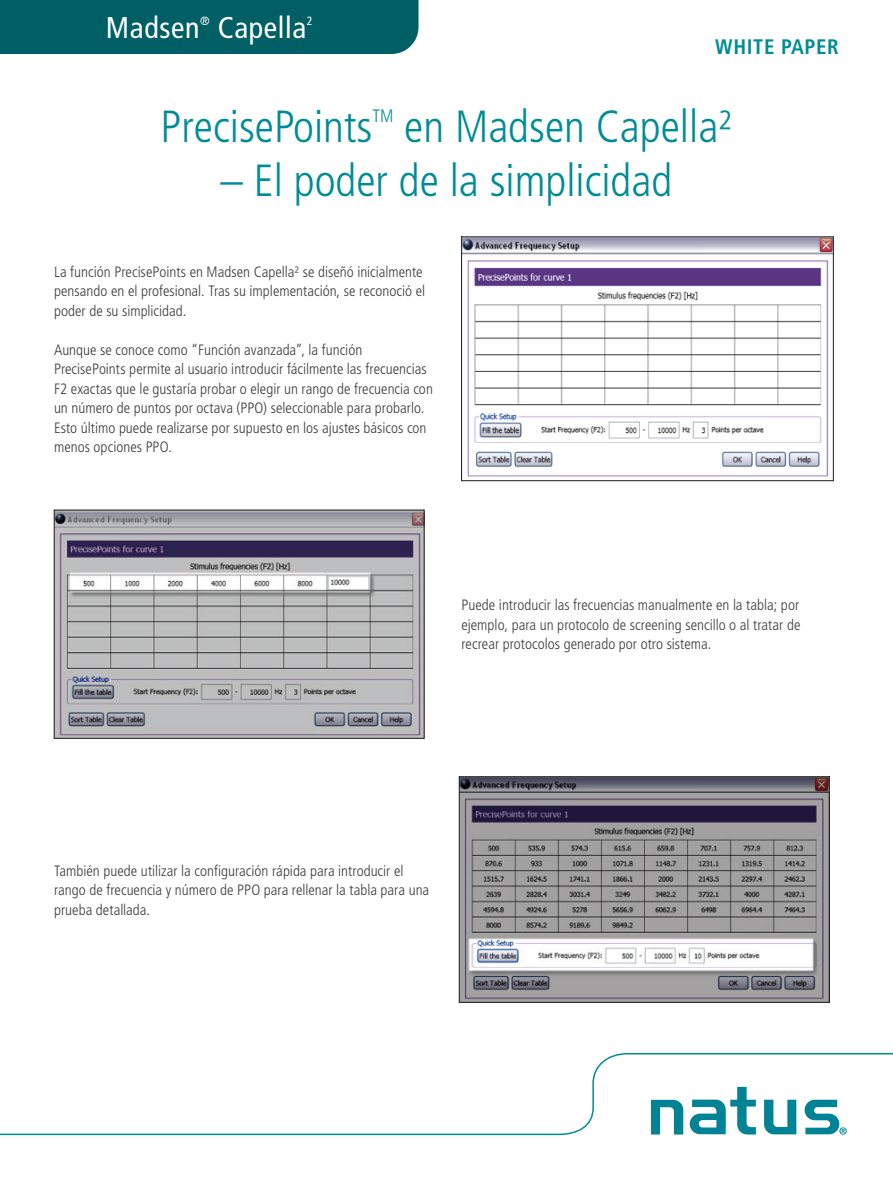
<style>
.page{position:relative;width:893px;height:1188px;background:#fff}
.page>*{position:absolute;margin:0;border:0;box-sizing:border-box;transform-origin:0 0}
.t1{font:300 condensed 45px "Frutiger LT Std";color:#008c96}
.t2{font:condensed 30px "Frutiger LT Std";letter-spacing:.02em;color:#fff}
.t3{font:700 condensed 21px "Frutiger LT Std";letter-spacing:.03em;color:#008c96}
.t4{font:300 condensed 18px "Frutiger LT Std";color:#008c96}
.t5{font:300 condensed 15px/19.5px "Frutiger LT Std";color:#3d3d3c}
.t6{font:condensed 12px "Frutiger LT Std";color:#fff}
</style>
<div class="page">
<div style="left:0;top:0;width:418px;height:54px;background:#005f64"></div>
<svg style="left:0;top:1053px;width:893px;height:83px"></svg>
<img style="left:463px;top:239px;width:368px;height:238px">
<div style="left:461px;top:237px;width:372px;height:244px;border:1px solid #1d1d1b"></div>
<img style="left:56px;top:512px;width:366px;height:225px">
<div style="left:54px;top:510px;width:370px;height:229px;border:1px solid #1d1d1b"></div>
<img style="left:461px;top:779px;width:366px;height:222px">
<div style="left:459px;top:777px;width:370px;height:226px;border:1px solid #1d1d1b"></div>
<h2 class="t2" style="left:106px;top:10px;width:95px">Madsen</h2>
<p class="t6" style="left:200px;top:14px;width:11px">®</p>
<h2 class="t2" style="left:218px;top:10px;width:90px">Capella</h2>
<p class="t6" style="left:307px;top:14px;width:7px">2</p>
<h3 class="t3" style="left:715px;top:34px;width:125px">WHITE PAPER</h3>
<h1 class="t1" style="left:161px;top:101px;width:213px">PrecisePoints</h1>
<p class="t4" style="left:372px;top:105px;width:22px">TM</p>
<h1 class="t1" style="left:404px;top:101px;width:330px">en Madsen Capella²</h1>
<h1 class="t1" style="left:221px;top:155px;width:453px">– El poder de la simplicidad</h1>
<p class="t5" style="left:54px;top:262px;width:373px">La función PrecisePoints en Madsen Capella² se diseñó inicialmente pensando en el profesional. Tras su implementación, se reconoció el poder de su simplicidad.</p>
<p class="t5" style="left:54px;top:340px;width:380px">Aunque se conoce como “Función avanzada”, la función PrecisePoints permite al usuario introducir fácilmente las frecuencias F2 exactas que le gustaría probar o elegir un rango de frecuencia con un número de puntos por octava (PPO) seleccionable para probarlo.<br>Esto último puede realizarse por supuesto en los ajustes básicos con menos opciones PPO.</p>
<p class="t5" style="left:461px;top:596px;width:340px;text-align:justify">Puede introducir las frecuencias manualmente en la tabla; por ejemplo, para un protocolo de screening sencillo o al tratar de recrear protocolos generado por otro sistema.</p>
<p class="t5" style="left:54px;top:861px;width:377px">También puede utilizar la configuración rápida para introducir el rango de frecuencia y número de PPO para rellenar la tabla para una prueba detallada.</p>
</div>
